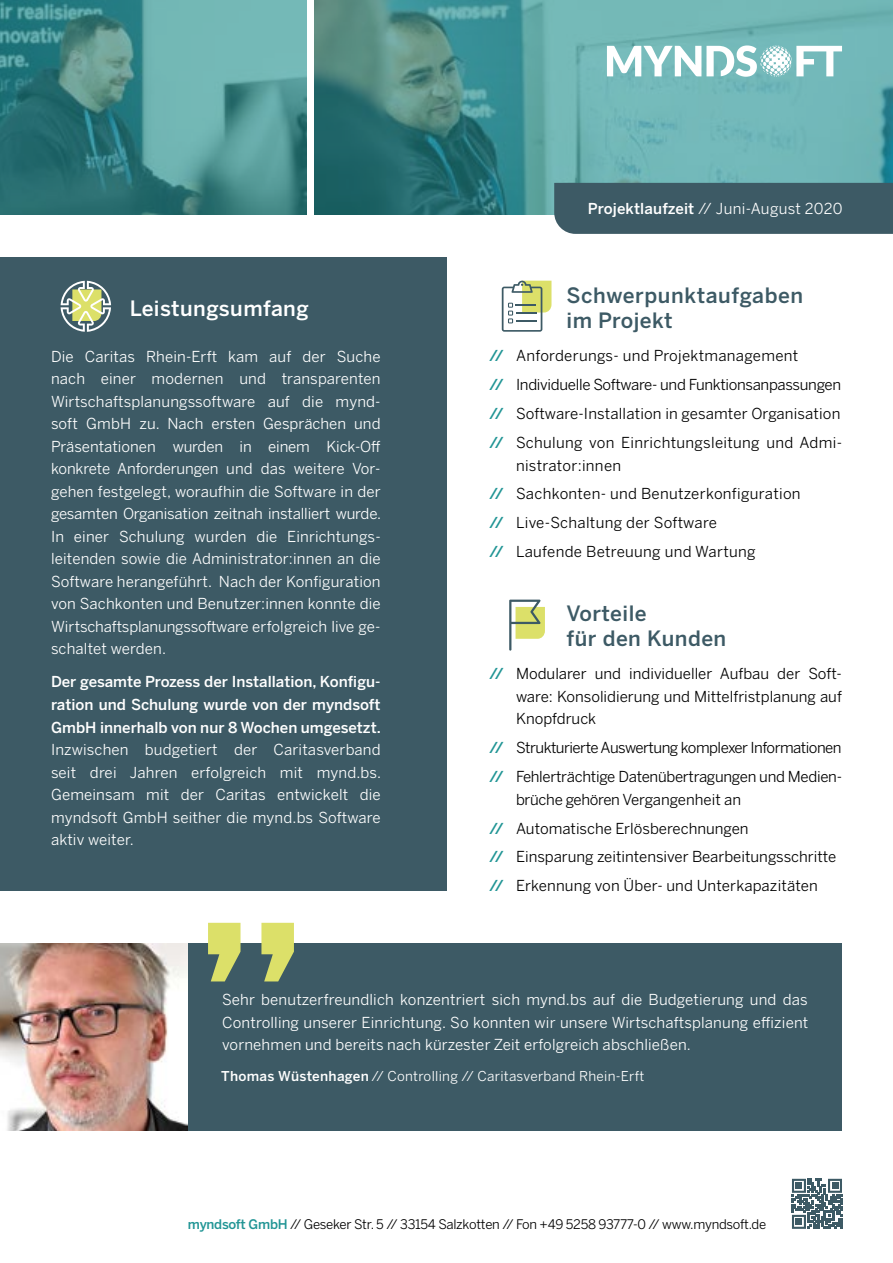
<style>
.page{position:relative;width:893px;height:1263px;background:#fff}
.page>*{position:absolute;margin:0;border:0;box-sizing:border-box;transform-origin:0 0}
.t1{font:500 21px/25.5px "Benton Sans";letter-spacing:.02em;color:#3d5a65}
.t2{font:500 21px "Benton Sans";letter-spacing:.02em;color:#fff}
.t3{font:15px/22.5px "Benton Sans";letter-spacing:.01em;color:#fff;text-align:justify}
.t4{font:15px/29px "Benton Sans";color:#000}
.t5{font:500 15px/22.5px "Benton Sans";color:#fff;text-align:justify}
.t6{font:15px/28.8px "Benton Sans";letter-spacing:.02em;color:#000}
.t7{font:15px/28.8px "Benton Sans";letter-spacing:-.035em;color:#000}
.t8{font:13.5px "Benton Sans";letter-spacing:.02em;color:#fff}
.t9{font:13.2px "Benton Sans";letter-spacing:-.02em;color:#000}
.s1{font-weight:500}
.s2{font-weight:500;color:#219595}
</style>
<div class="page">
<div style="left:187px;top:944px;width:655px;height:187px;background:#3d5a65"></div>
<svg style="left:502px;top:281px;width:49px;height:51px"></svg>
<hr style="left:516px;top:312px;width:20px;height:2px;background:#3d5a65">
<hr style="left:516px;top:320px;width:20px;height:2px;background:#3d5a65">
<svg style="left:509px;top:600px;width:36px;height:51px"></svg>
<img style="left:0;top:944px;width:187px;height:187px">
<div style="left:0;top:257px;width:446px;height:634px;background:#3d5a65"></div>
<svg style="left:0;top:0;width:307px;height:215px;background:#4a9090"></svg>
<svg style="left:315px;top:0;width:578px;height:215px;background:#589d9d"></svg>
<div style="left:554px;top:183px;width:339px;height:51px;background:#3d5a65"></div>
<svg style="left:61px;top:281px;width:50px;height:51px"></svg>
<svg style="left:607px;top:45px;width:235px;height:33px"></svg>
<svg style="left:792px;top:1179px;width:50px;height:50px"></svg>
<svg style="left:208px;top:923px;width:86px;height:58px"></svg>
<h1 class="t2" style="left:130px;top:295px;width:181px">Leistungsumfang</h1>
<p class="t3" style="left:51px;top:345px;width:332px">Die Caritas Rhein-Erft kam auf der Suche nach einer modernen und transparenten Wirtschaftsplanungssoftware auf die mynd&shy;soft GmbH zu. Nach ersten Gesprächen und Präsentationen wurden in einem Kick-Off konkrete Anforderungen und das weitere Vor&shy;gehen festgelegt, woraufhin die Software in der gesamten Organisation zeitnah installiert wurde.<br>In einer Schulung wurden die Einrichtungs&shy;leitenden sowie die Administrator:innen an die Software herangeführt. Nach der Konfiguration von Sachkonten und Benutzer:innen konnte die Wirtschaftsplanungssoftware erfolgreich live ge&shy;schaltet werden.</p>
<p class="t5" style="left:51px;top:671px;width:331px">Der gesamte Prozess der Installation, Konfigu&shy;ration und Schulung wurde von der myndsoft GmbH innerhalb von nur 8 Wochen umgesetzt.</p>
<p class="t3" style="left:51px;top:738px;width:332px">Inzwischen budgetiert der Caritasverband seit drei Jahren erfolgreich mit mynd.bs.<br>Gemeinsam mit der Caritas entwickelt die myndsoft GmbH seither die mynd.bs Software aktiv weiter.</p>
<p class="t3" style="left:588px;top:197px;width:256px"><span class="s1">Projektlaufzeit</span> // Juni-August 2020</p>
<h1 class="t1" style="left:567px;top:282px;width:238px">Schwerpunktaufgaben im Projekt</h1>
<p class="t4" style="left:489px;top:341px;width:355px"><span class="s2">//</span> Anforderungs- und Projektmanagement<br><span class="s2">//</span> Individuelle Software- und Funktionsanpassungen <span class="s2">//</span> Software-Installation in gesamter Organisation <span class="s2">//</span> Schulung von Einrichtungsleitung und Admi-</p>
<p class="t6" style="left:489px;top:450px;width:313px;text-indent:27px">nistrator:innen<br><span class="s2">//</span> Sachkonten- und Benutzerkonfiguration <span class="s2">//</span> Live-Schaltung der Software<br><span class="s2">//</span> Laufende Betreuung und Wartung</p>
<h1 class="t1" style="left:567px;top:600px;width:161px">Vorteile<br>für den Kunden</h1>
<p class="t4" style="left:516px;top:662px;width:327px;line-height:22.5px;text-align:justify;text-indent:-27px"><span class="s2">//</span> Modularer und individueller Aufbau der Soft&shy;ware: Konsolidierung und Mittelfristplanung auf Knopfdruck</p>
<p class="t7" style="left:489px;top:733px;width:355px"><span class="s2">//</span> Strukturierte Auswertung komplexer Informationen <span class="s2">//</span> Fehlerträchtige Datenübertragungen und Medien-</p>
<p class="t4" style="left:489px;top:785px;width:349px;text-indent:27px">brüche gehören Vergangenheit an<br><span class="s2">//</span> Automatische Erlösberechnungen<br><span class="s2">//</span> Einsparung zeitintensiver Bearbeitungsschritte <span class="s2">//</span> Erkennung von Über- und Unterkapazitäten</p>
<p class="t3" style="left:222px;top:988px;width:588px">Sehr benutzerfreundlich konzentriert sich mynd.bs auf die Budgetierung und das Controlling unserer Einrichtung. So konnten wir unsere Wirtschaftsplanung effizient vornehmen und bereits nach kürzester Zeit erfolgreich abschließen.</p>
<p class="t8" style="left:221px;top:1068px;width:425px"><span class="s1">Thomas Wüstenhagen</span> // Controlling // Caritasverband Rhein-Erft</p>
<p class="t9" style="left:188px;top:1216px;width:580px"><span class="s2">myndsoft GmbH</span> // Geseker Str. 5 // 33154 Salzkotten // Fon +49 5258 93777-0 // www.myndsoft.de</p>
</div>
